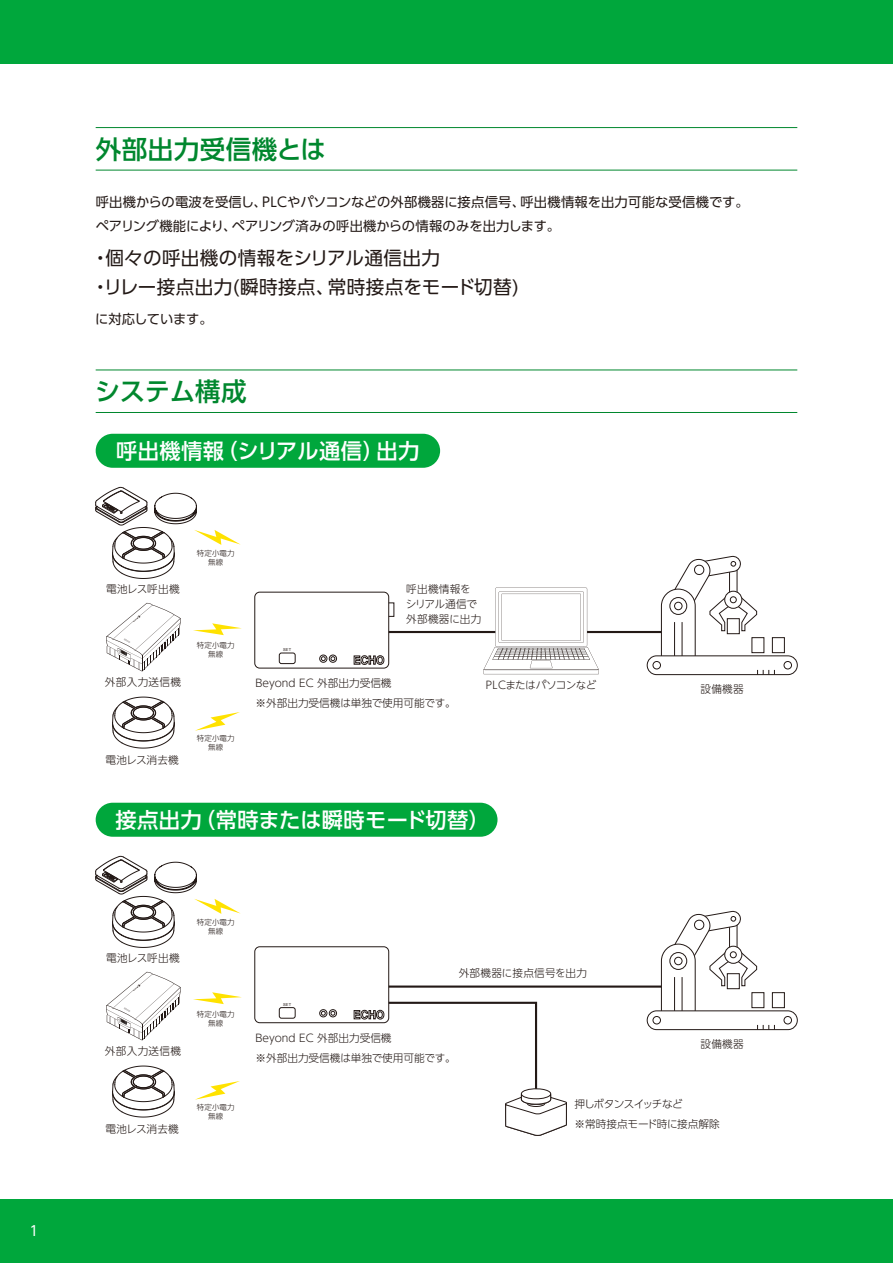
<style>
.page{position:relative;width:893px;height:1263px;background:#fff}
.page>*{position:absolute;margin:0;border:0;box-sizing:border-box;transform-origin:0 0}
.t1{font:500 25.5px "UD Shin Go Pro";letter-spacing:.02em;color:#00872e}
.t2{font:500 21.3px "UD Shin Go Pro";letter-spacing:.02em;color:#fff}
.t3{font:18.6px/29.7px "UD Shin Go Pro";letter-spacing:.02em;color:#231916}
.t4{font:13.8px "UD Shin Go Pro";color:#fff}
.t5{font:13.35px/23.4px "UD Shin Go Pro";letter-spacing:.005em;color:#231916}
.t6{font:13.35px "UD Shin Go Pro";letter-spacing:-.015em;color:#231916}
.t7{font:300 10.65px/20.2px "UD Shin Go Pro";color:#231916}
.t8{font:300 10.65px/14.9px "UD Shin Go NT Pro";letter-spacing:.025em;color:#231916}
.t9{font:300 10.65px "UD Shin Go NT Pro";color:#231916}
.t10{font:300 10.65px/20.2px "UD Shin Go Pro";letter-spacing:-.035em;color:#231916}
.t11{font:300 10.65px "UD Shin Go NT Pro";letter-spacing:-.05em;color:#231916}
.t12{font:300 7.5px/9px "UD Shin Go NT Pro";letter-spacing:.025em;color:#231916;text-align:center}
.t13{font:4.05px "Arial";letter-spacing:.045em;color:#231916}
</style>
<div class="page">
<div style="left:0;top:0;width:893px;height:64px;background:#00a73c"></div>
<div style="left:0;top:1199px;width:893px;height:64px;background:#00a73c"></div>
<hr style="left:96px;top:412px;width:701px;height:1px;background:#00872e">
<hr style="left:96px;top:127px;width:701px;height:1px;background:#00872e">
<hr style="left:96px;top:170px;width:701px;height:1px;background:#00872e">
<hr style="left:96px;top:370px;width:701px;height:1px;background:#00872e">
<div style="left:96px;top:434px;width:344px;height:34px;background:#00a73c;border-radius:17px"></div>
<div style="left:96px;top:803px;width:401px;height:34px;background:#00a73c;border-radius:17px"></div>
<hr style="left:375px;top:631px;width:293px;height:2px;background:#231916">
<svg style="left:112px;top:697px;width:63px;height:51px"></svg>
<svg style="left:106px;top:603px;width:75px;height:68px"></svg>
<div style="left:661px;top:589px;width:34px;height:83px;background:#fff;border-radius:17px"></div>
<div style="left:661px;top:589px;width:34px;height:83px;border:1px solid #231916;border-radius:17px"></div>
<div style="left:647px;top:656px;width:150px;height:19px;background:#fff;border-radius:9px"></div>
<div style="left:647px;top:656px;width:151px;height:19px;border:1px solid #231916;border-radius:9px"></div>
<div style="left:653px;top:661px;width:8px;height:8px;border:1px solid #231916;border-radius:50%"></div>
<div style="left:784px;top:661px;width:8px;height:8px;border:1px solid #231916;border-radius:50%"></div>
<svg style="left:666px;top:555px;width:91px;height:76px"></svg>
<div style="left:730px;top:596px;width:6px;height:7px;border:1px solid #231916;border-radius:50%"></div>
<div style="left:727px;top:619px;width:12px;height:15px;background:#fff"></div>
<div style="left:727px;top:618px;width:13px;height:16px;border:1px solid #231916"></div>
<div style="left:752px;top:637px;width:12px;height:16px;border:1px solid #231916"></div>
<div style="left:772px;top:637px;width:13px;height:16px;border:1px solid #231916"></div>
<hr style="left:682px;top:622px;width:1px;height:34px;background:#231916">
<hr style="left:674px;top:622px;width:1px;height:34px;background:#231916">
<svg style="left:757px;top:670px;width:18px;height:5px"></svg>
<svg style="left:95px;top:487px;width:146px;height:92px"></svg>
<svg style="left:193px;top:623px;width:49px;height:12px"></svg>
<svg style="left:195px;top:712px;width:45px;height:19px"></svg>
<svg style="left:483px;top:587px;width:116px;height:87px"></svg>
<hr style="left:379px;top:985px;width:290px;height:3px;background:#231916">
<svg style="left:112px;top:1066px;width:63px;height:51px"></svg>
<svg style="left:106px;top:972px;width:75px;height:68px"></svg>
<div style="left:661px;top:944px;width:34px;height:83px;background:#fff;border-radius:17px"></div>
<div style="left:661px;top:944px;width:34px;height:83px;border:1px solid #231916;border-radius:17px"></div>
<div style="left:647px;top:1011px;width:150px;height:18px;background:#fff;border-radius:9px"></div>
<div style="left:647px;top:1010px;width:151px;height:20px;border:1px solid #231916;border-radius:9px"></div>
<div style="left:653px;top:1016px;width:8px;height:8px;border:1px solid #231916;border-radius:50%"></div>
<div style="left:784px;top:1016px;width:8px;height:8px;border:1px solid #231916;border-radius:50%"></div>
<svg style="left:666px;top:910px;width:91px;height:76px"></svg>
<div style="left:730px;top:951px;width:6px;height:7px;border:1px solid #231916;border-radius:50%"></div>
<div style="left:727px;top:974px;width:12px;height:15px;background:#fff"></div>
<div style="left:727px;top:973px;width:13px;height:16px;border:1px solid #231916"></div>
<div style="left:752px;top:992px;width:12px;height:16px;border:1px solid #231916"></div>
<div style="left:772px;top:992px;width:13px;height:16px;border:1px solid #231916"></div>
<hr style="left:682px;top:977px;width:1px;height:34px;background:#231916">
<hr style="left:674px;top:977px;width:1px;height:34px;background:#231916">
<svg style="left:757px;top:1025px;width:18px;height:4px"></svg>
<svg style="left:95px;top:856px;width:146px;height:92px"></svg>
<svg style="left:193px;top:992px;width:49px;height:12px"></svg>
<svg style="left:195px;top:1081px;width:45px;height:19px"></svg>
<div style="left:255px;top:592px;width:134px;height:76px;background:#fff;border-radius:5px"></div>
<div style="left:255px;top:592px;width:134px;height:76px;border:1px solid #231916;border-radius:5px"></div>
<svg style="left:354px;top:655px;width:30px;height:10px"></svg>
<div style="left:329px;top:655px;width:8px;height:7px;border:1px solid #231916;border-radius:50%"></div>
<svg style="left:331px;top:656px;width:4px;height:5px"></svg>
<div style="left:319px;top:655px;width:8px;height:7px;border:1px solid #231916;border-radius:50%"></div>
<svg style="left:321px;top:656px;width:4px;height:5px"></svg>
<div style="left:279px;top:653px;width:16px;height:11px;border:1px solid #231916;border-radius:2px"></div>
<div style="left:255px;top:947px;width:134px;height:76px;background:#fff;border-radius:5px"></div>
<div style="left:255px;top:946px;width:134px;height:77px;border:1px solid #231916;border-radius:5px"></div>
<svg style="left:354px;top:1001px;width:213px;height:135px"></svg>
<div style="left:329px;top:1009px;width:8px;height:8px;border:1px solid #231916;border-radius:50%"></div>
<svg style="left:331px;top:1011px;width:4px;height:4px"></svg>
<div style="left:319px;top:1009px;width:8px;height:8px;border:1px solid #231916;border-radius:50%"></div>
<svg style="left:321px;top:1011px;width:4px;height:4px"></svg>
<div style="left:279px;top:1007px;width:16px;height:11px;border:1px solid #231916;border-radius:2px"></div>
<p class="t4" style="left:29px;top:1219px;width:11px">1</p>
<h1 class="t1" style="left:96px;top:128px;width:232px">外部出力受信機とは</h1>
<p class="t5" style="left:96px;top:190px;width:655px">呼出機からの電波を受信し、PLCやパソコンなどの外部機器に接点信号、呼出機情報を出力可能な受信機です。ペアリング機能により、ペアリング済みの呼出機からの情報のみを出力します。</p>
<h3 class="t3" style="left:91px;top:242px;width:449px">・個々の呼出機の情報をシリアル通信出力<br>・リレー接点出力(瞬時接点、常時接点をモード切替)　</h3>
<p class="t6" style="left:95px;top:308px;width:119px">に対応しています。</p>
<h1 class="t1" style="left:95px;top:371px;width:153px">システム構成</h1>
<h2 class="t2" style="left:116px;top:433px;width:305px">呼出機情報（シリアル通信）出力</h2>
<p class="t9" style="left:106px;top:581px;width:75px">電池レス呼出機</p>
<p class="t12" style="left:197px;top:548px;width:39px">特定小電力無線</p>
<p class="t8" style="left:105px;top:674px;width:78px">外部入力送信機</p>
<p class="t12" style="left:197px;top:640px;width:39px">特定小電力無線</p>
<p class="t9" style="left:106px;top:751px;width:75px">電池レス消去機</p>
<p class="t12" style="left:197px;top:733px;width:39px">特定小電力無線</p>
<p class="t13" style="left:283px;top:647px;width:10px">SET</p>
<p class="t8" style="left:406px;top:581px;width:77px">呼出機情報をシリアル通信で外部機器に出力</p>
<p class="t7" style="left:255px;top:673px;width:202px">Beyond EC 外部出力受信機<br>※外部出力受信機は単独で使用可能です。</p>
<p class="t11" style="left:486px;top:677px;width:112px">PLCまたはパソコンなど</p>
<h2 class="t2" style="left:115px;top:802px;width:376px">接点出力（常時または瞬時モード切替）</h2>
<p class="t9" style="left:106px;top:950px;width:75px">電池レス呼出機</p>
<p class="t12" style="left:197px;top:917px;width:39px">特定小電力無線</p>
<p class="t8" style="left:105px;top:1043px;width:78px">外部入力送信機</p>
<p class="t12" style="left:197px;top:1009px;width:39px">特定小電力無線</p>
<p class="t13" style="left:283px;top:1002px;width:10px">SET</p>
<p class="t8" style="left:459px;top:965px;width:130px">外部機器に接点信号を出力</p>
<p class="t7" style="left:255px;top:1027px;width:202px">Beyond EC 外部出力受信機<br>※外部出力受信機は単独で使用可能です。</p>
<p class="t8" style="left:700px;top:681px;width:45px">設備機器</p>
<p class="t8" style="left:700px;top:1036px;width:45px">設備機器</p>
<p class="t9" style="left:106px;top:1120px;width:75px">電池レス消去機</p>
<p class="t12" style="left:197px;top:1102px;width:39px">特定小電力無線</p>
<p class="t10" style="left:575px;top:1093px;width:147px">押しボタンスイッチなど<br>※常時接点モード時に接点解除</p>
</div>
